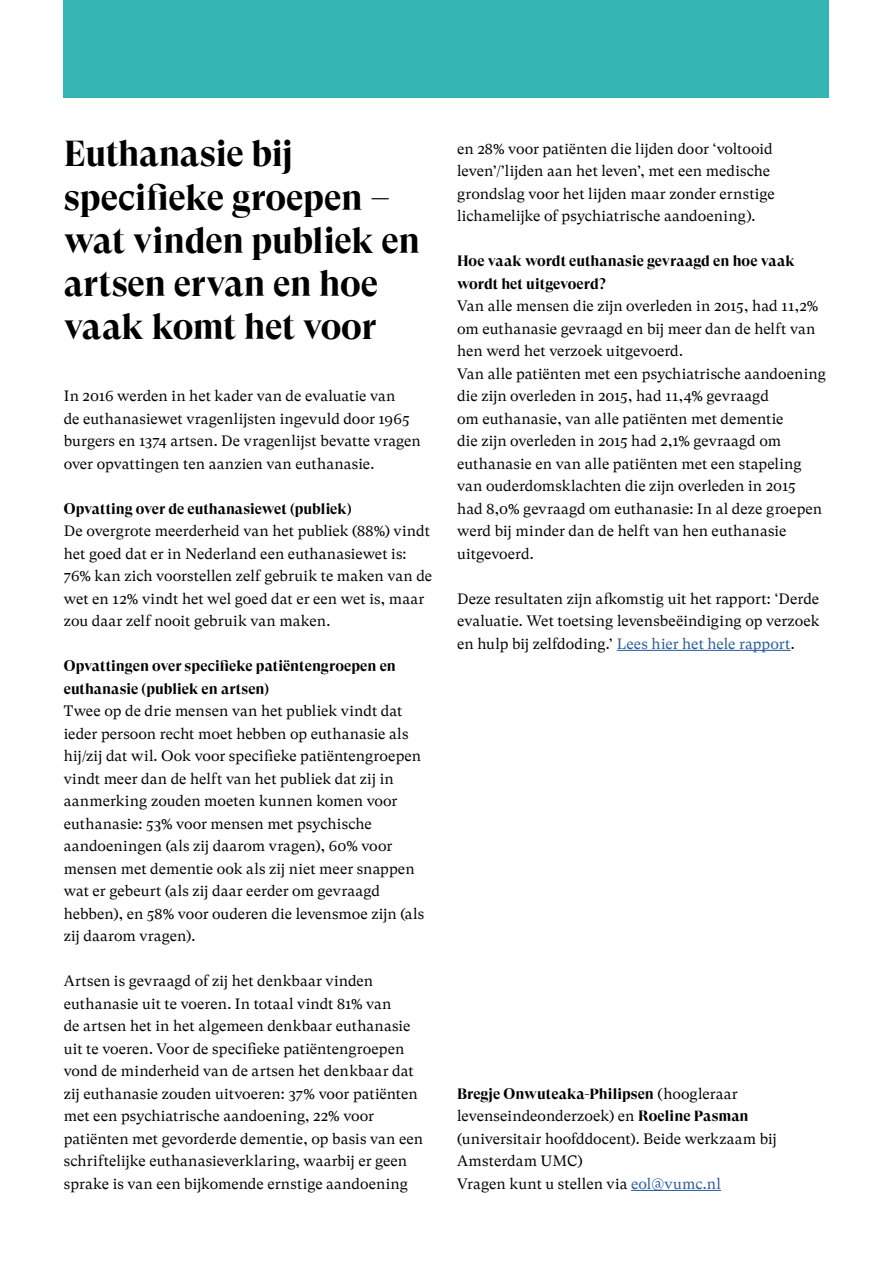
<style>
.page{position:relative;width:893px;height:1263px;background:#fff}
.page>*{position:absolute;margin:0;border:0;box-sizing:border-box;transform-origin:0 0}
.t1{font:700 36px/43.2px "GT Super Display";letter-spacing:-.015em;color:#000}
.t2{font:15px/22.5px "GT Super Text";color:#000}
.t3{font:700 15px/22.5px "GT Super Display";letter-spacing:-.005em;color:#000}
.s1{color:#275b9b}
.s2{font-family:"GT Super Text";font-weight:400}
.s3{font-family:"GT Super Display";font-weight:700}
</style>
<div class="page">
<hr style="left:617px;top:650px;width:174px;height:1px;background:#275b9b">
<hr style="left:631px;top:1190px;width:90px;height:1px;background:#275b9b">
<div style="left:64px;top:0;width:765px;height:97px;background:#35b6b4"></div>
<h1 class="t1" style="left:64px;top:133px;width:358px">Euthanasie bij specifieke groepen – wat vinden publiek en artsen ervan en hoe vaak komt het voor</h1>
<p class="t2" style="left:64px;top:385px;width:359px">In 2016 werden in het kader van de evaluatie van<br>de euthanasiewet vragenlijsten ingevuld door 1965 burgers en 1374 artsen. De vragenlijst bevatte vragen over opvattingen ten aanzien van euthanasie.</p>
<p class="t3" style="left:64px;top:498px;width:289px">Opvatting over de euthanasiewet (publiek)</p>
<p class="t2" style="left:64px;top:520px;width:370px">De overgrote meerderheid van het publiek (88%) vindt het goed dat er in Nederland een euthanasiewet is:<br>76% kan zich voorstellen zelf gebruik te maken van de wet en 12% vindt het wel goed dat er een wet is, maar zou daar zelf nooit gebruik van maken.</p>
<p class="t3" style="left:64px;top:655px;width:334px">Opvattingen over specifieke patiëntengroepen en euthanasie (publiek en artsen)</p>
<p class="t2" style="left:64px;top:700px;width:362px">Twee op de drie mensen van het publiek vindt dat ieder persoon recht moet hebben op euthanasie als hij/zij dat wil. Ook voor specifieke patiëntengroepen vindt meer dan de helft van het publiek dat zij in aanmerking zouden moeten kunnen komen voor euthanasie: 53% voor mensen met psychische aandoeningen (als zij daarom vragen), 60% voor mensen met dementie ook als zij niet meer snappen wat er gebeurt (als zij daar eerder om gevraagd hebben), en 58% voor ouderen die levensmoe zijn (als zij daarom vragen).</p>
<p class="t2" style="left:64px;top:970px;width:361px">Artsen is gevraagd of zij het denkbaar vinden euthanasie uit te voeren. In totaal vindt 81% van<br>de artsen het in het algemeen denkbaar euthanasie uit te voeren. Voor de specifieke patiëntengroepen vond de minderheid van de artsen het denkbaar dat zij euthanasie zouden uitvoeren: 37% voor patiënten met een psychiatrische aandoening, 22% voor patiënten met gevorderde dementie, op basis van een schriftelijke euthanasieverklaring, waarbij er geen sprake is van een bijkomende ernstige aandoening</p>
<p class="t2" style="left:457px;top:137px;width:319px">en 28% voor patiënten die lijden door ‘voltooid leven’/’lijden aan het leven’, met een medische grondslag voor het lijden maar zonder ernstige lichamelijke of psychiatrische aandoening).</p>
<p class="t3" style="left:457px;top:250px;width:339px">Hoe vaak wordt euthanasie gevraagd en hoe vaak wordt het uitgevoerd?</p>
<p class="t2" style="left:457px;top:295px;width:371px">Van alle mensen die zijn overleden in 2015, had 11,2% om euthanasie gevraagd en bij meer dan de helft van hen werd het verzoek uitgevoerd.<br>Van alle patiënten met een psychiatrische aandoening die zijn overleden in 2015, had 11,4% gevraagd<br>om euthanasie, van alle patiënten met dementie<br>die zijn overleden in 2015 had 2,1% gevraagd om euthanasie en van alle patiënten met een stapeling van ouderdomsklachten die zijn overleden in 2015<br>had 8,0% gevraagd om euthanasie: In al deze groepen werd bij minder dan de helft van hen euthanasie uitgevoerd.</p>
<p class="t2" style="left:457px;top:587px;width:364px;text-align:justify">Deze resultaten zijn afkomstig uit het rapport: ‘Derde evaluatie. Wet toetsing levensbeëindiging op verzoek en hulp bij zelfdoding.’ <span class="s1">Lees hier het hele rapport</span>.</p>
<p class="t3" style="left:457px;top:1083px;width:282px">Bregje Onwuteaka-Philipsen <span class="s2">(hoogleraar</span></p>
<p class="t2" style="left:457px;top:1105px;width:321px">levenseindeonderzoek) en <span class="s3">Roeline Pasman </span>(universitair hoofddocent). Beide werkzaam bij Amsterdam UMC)<br>Vragen kunt u stellen via <span class="s1">eol@vumc.nl</span></p>
</div>
